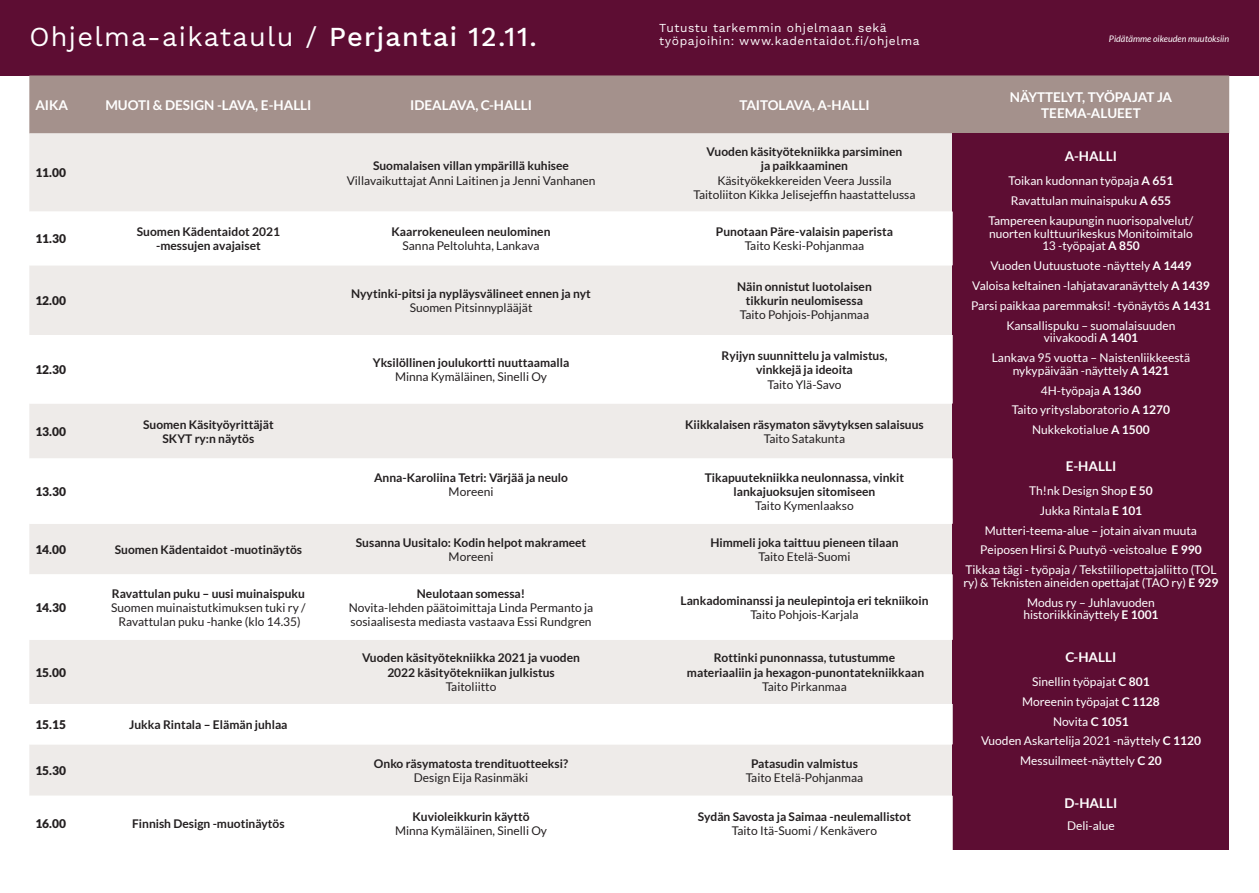
<style>
.page{position:relative;width:1259px;height:893px;background:#fff}
.page>*{position:absolute;margin:0;border:0;box-sizing:border-box;transform-origin:0 0}
.yläreunaotsikot{font:27px "Work Sans";letter-spacing:.05em;color:#fff}
.t1{font:700 13.5px/16.2px "Lato";color:#fff;text-align:center}
.t2{font:700 12px/14.4px "Lato";color:#231f20;text-align:center}
.NA_OTSIKKO{font:12px/12.6px "Lato";color:#fff;text-align:center}
.t3{font:12px/14.4px "Lato";color:#231f20;text-align:center}
.yläreunaotsikot-2{font:12px/13.5px "Work Sans";letter-spacing:.05em;color:#fff}
.t4{font:900 12px "Lato";color:#231f20}
.t5{font:italic 9px "Lato";color:#fff}
.s1{font-weight:500}
.s2{font-weight:700}
</style>
<div class="page">
<div style="left:0;top:0;width:1259px;height:75px;background:#5d0d33"></div>
<div style="left:29px;top:75px;width:1200px;height:58px;background:#a4918c"></div>
<div style="left:29px;top:133px;width:923px;height:78px;background:#eeebe9"></div>
<div style="left:952px;top:133px;width:277px;height:717px;background:#5d0d33"></div>
<svg style="left:29px;top:266px;width:923px;height:530px;fill:#eeebe9"></svg>
<p class="yläreunaotsikot" style="left:29px;top:21px;width:509px">Ohjelma-aikataulu / <span class="s1">Perjantai 12.11.</span></p>
<p class="yläreunaotsikot-2" style="left:659px;top:22px;width:262px">Tutustu tarkemmin ohjelmaan sekä työpajoihin: www.kadentaidot.fi/ohjelma</p>
<p class="t5" style="left:1109px;top:34px;width:122px">Pidätämme oikeuden muutoksiin</p>
<p class="t1" style="left:35px;top:97px;width:34px">AIKA</p>
<p class="t1" style="left:105px;top:97px;width:208px">MUOTI &amp; DESIGN -LAVA, E-HALLI</p>
<p class="t1" style="left:410px;top:97px;width:123px">IDEALAVA, C-HALLI</p>
<p class="t1" style="left:739px;top:97px;width:132px">TAITOLAVA, A-HALLI</p>
<p class="t1" style="left:1009px;top:89px;width:164px">NÄYTTELYT, TYÖPAJAT JA<br>TEEMA-ALUEET</p>
<p class="t4" style="left:35px;top:166px;width:32px">11.00</p>
<p class="t2" style="left:373px;top:158px;width:197px">Suomalaisen villan ympärillä kuhisee</p>
<p class="t3" style="left:347px;top:173px;width:250px">Villavaikuttajat Anni Laitinen ja Jenni Vanhanen</p>
<p class="t4" style="left:35px;top:232px;width:32px">11.30</p>
<p class="t2" style="left:137px;top:224px;width:145px">Suomen Kädentaidot 2021 -messujen avajaiset</p>
<p class="t2" style="left:391px;top:224px;width:160px">Kaarrokeneuleen neulominen</p>
<p class="t3" style="left:402px;top:239px;width:139px">Sanna Peltoluhta, Lankava</p>
<p class="t4" style="left:35px;top:294px;width:32px">12.00</p>
<p class="t4" style="left:35px;top:363px;width:32px">12.30</p>
<p class="t2" style="left:351px;top:286px;width:241px">Nyytinki-pitsi ja nypläysvälineet ennen ja nyt</p>
<p class="t3" style="left:410px;top:301px;width:124px">Suomen Pitsinnyplääjät</p>
<p class="t2" style="left:373px;top:355px;width:198px">Yksilöllinen joulukortti nuuttaamalla</p>
<p class="t3" style="left:395px;top:370px;width:154px">Minna Kymäläinen, Sinelli Oy</p>
<p class="t2" style="left:706px;top:144px;width:197px">Vuoden käsityötekniikka parsiminen ja paikkaaminen</p>
<p class="t3" style="left:693px;top:173px;width:224px">Käsityökekkereiden Veera Jussila<br>Taitoliiton Kikka Jelisejeffin haastattelussa</p>
<p class="t2" style="left:716px;top:224px;width:179px">Punotaan Päre-valaisin paperista</p>
<p class="t3" style="left:744px;top:239px;width:121px">Taito Keski-Pohjanmaa</p>
<p class="t2" style="left:737px;top:279px;width:136px">Näin onnistut luotolaisen tikkurin neulomisessa</p>
<p class="t3" style="left:740px;top:308px;width:131px">Taito Pohjois-Pohjanmaa</p>
<p class="t2" style="left:721px;top:348px;width:167px">Ryijyn suunnittelu ja valmistus, vinkkejä ja ideoita</p>
<p class="t3" style="left:767px;top:377px;width:75px">Taito Ylä-Savo</p>
<p class="t4" style="left:35px;top:424px;width:32px">13.00</p>
<p class="t2" style="left:143px;top:417px;width:132px">Suomen Käsityöyrittäjät<br>SKYT ry:n näytös</p>
<p class="t2" style="left:685px;top:417px;width:240px">Kiikkalaisen räsymaton sävytyksen salaisuus</p>
<p class="t3" style="left:764px;top:431px;width:83px">Taito Satakunta</p>
<p class="t4" style="left:35px;top:485px;width:32px">13.30</p>
<p class="t4" style="left:35px;top:542px;width:32px">14.00</p>
<p class="t2" style="left:115px;top:542px;width:189px">Suomen Kädentaidot -muotinäytös</p>
<p class="t4" style="left:35px;top:600px;width:32px">14.30</p>
<p class="t4" style="left:35px;top:665px;width:32px">15.00</p>
<p class="t2" style="left:112px;top:586px;width:195px">Ravattulan puku – uusi muinaispuku</p>
<p class="t3" style="left:111px;top:600px;width:196px">Suomen muinaistutkimuksen tuki ry /<br>Ravattulan puku -hanke (klo 14.35)</p>
<p class="t4" style="left:35px;top:718px;width:32px">15.15</p>
<p class="t2" style="left:129px;top:717px;width:160px">Jukka Rintala – Elämän juhlaa</p>
<p class="t4" style="left:35px;top:763px;width:32px">15.30</p>
<p class="t4" style="left:35px;top:816px;width:32px">16.00</p>
<p class="t2" style="left:132px;top:816px;width:154px">Finnish Design -muotinäytös</p>
<p class="t2" style="left:374px;top:470px;width:195px">Anna-Karoliina Tetri: Värjää ja neulo</p>
<p class="t3" style="left:448px;top:484px;width:46px">Moreeni</p>
<p class="t2" style="left:356px;top:535px;width:232px">Susanna Uusitalo: Kodin helpot makrameet</p>
<p class="t3" style="left:448px;top:549px;width:46px">Moreeni</p>
<p class="t2" style="left:417px;top:586px;width:110px">Neulotaan somessa!</p>
<p class="t3" style="left:349px;top:600px;width:246px;text-align:left">Novita-lehden päätoimittaja Linda Permanto ja sosiaalisesta mediasta vastaava Essi Rundgren</p>
<p class="t2" style="left:362px;top:651px;width:219px">Vuoden käsityötekniikka 2021 ja vuoden<br>2022 käsityötekniikan julkistus</p>
<p class="t3" style="left:446px;top:679px;width:52px">Taitoliitto</p>
<p class="t2" style="left:374px;top:756px;width:196px">Onko räsymatosta trendituotteeksi?</p>
<p class="t3" style="left:414px;top:770px;width:116px">Design Eija Rasinmäki</p>
<p class="t2" style="left:412px;top:809px;width:119px">Kuvioleikkurin käyttö</p>
<p class="t3" style="left:395px;top:823px;width:154px">Minna Kymäläinen, Sinelli Oy</p>
<p class="t2" style="left:705px;top:470px;width:201px">Tikapuutekniikka neulonnassa, vinkit lankajuoksujen sitomiseen</p>
<p class="t3" style="left:755px;top:499px;width:100px">Taito Kymenlaakso</p>
<p class="t2" style="left:710px;top:535px;width:190px">Himmeli joka taittuu pieneen tilaan</p>
<p class="t3" style="left:758px;top:549px;width:93px">Taito Etelä-Suomi</p>
<p class="t2" style="left:680px;top:593px;width:249px">Lankadominanssi ja neulepintoja eri tekniikoin</p>
<p class="t3" style="left:750px;top:607px;width:110px">Taito Pohjois-Karjala</p>
<p class="t2" style="left:687px;top:651px;width:239px">Rottinki punonnassa, tutustumme materiaaliin ja hexagon-punontatekniikkaan</p>
<p class="t3" style="left:762px;top:679px;width:86px">Taito Pirkanmaa</p>
<p class="t2" style="left:751px;top:756px;width:108px">Patasudin valmistus</p>
<p class="t3" style="left:745px;top:770px;width:119px">Taito Etelä-Pohjanmaa</p>
<p class="t2" style="left:698px;top:809px;width:215px">Sydän Savosta ja Saimaa -neulemallistot</p>
<p class="t3" style="left:732px;top:823px;width:147px">Taito Itä-Suomi / Kenkävero</p>
<p class="t1" style="left:1065px;top:148px;width:53px">A-HALLI</p>
<p class="NA_OTSIKKO" style="left:1008px;top:175px;width:166px">Toikan kudonnan työpaja <span class="s2">A 651</span></p>
<p class="NA_OTSIKKO" style="left:1010px;top:195px;width:162px">Ravattulan muinaispuku <span class="s2">A 655</span></p>
<p class="NA_OTSIKKO" style="left:988px;top:214px;width:206px">Tampereen kaupungin nuorisopalvelut/ nuorten kulttuurikeskus Monitoimitalo<br>13 -työpajat <span class="s2">A 850</span></p>
<p class="NA_OTSIKKO" style="left:990px;top:259px;width:202px">Vuoden Uutuustuote -näyttely <span class="s2">A 1449</span></p>
<p class="NA_OTSIKKO" style="left:972px;top:279px;width:239px">Valoisa keltainen -lahjatavaranäyttely <span class="s2">A 1439</span></p>
<p class="NA_OTSIKKO" style="left:971px;top:299px;width:241px">Parsi paikkaa paremmaksi! -työnäytös <span class="s2">A 1431</span></p>
<p class="NA_OTSIKKO" style="left:1006px;top:319px;width:171px">Kansallispuku – suomalaisuuden viivakoodi <span class="s2">A 1401</span></p>
<p class="NA_OTSIKKO" style="left:991px;top:351px;width:200px">Lankava 95 vuotta – Naistenliikkeestä nykypäivään -näyttely <span class="s2">A 1421</span></p>
<p class="NA_OTSIKKO" style="left:1041px;top:384px;width:102px">4H-työpaja <span class="s2">A 1360</span></p>
<p class="NA_OTSIKKO" style="left:1012px;top:404px;width:160px">Taito yrityslaboratorio <span class="s2">A 1270</span></p>
<p class="NA_OTSIKKO" style="left:1032px;top:423px;width:119px">Nukkekotialue <span class="s2">A 1500</span></p>
<p class="t1" style="left:1065px;top:458px;width:52px">E-HALLI</p>
<p class="NA_OTSIKKO" style="left:1029px;top:484px;width:125px">Th!nk Design Shop <span class="s2">E 50</span></p>
<p class="NA_OTSIKKO" style="left:1039px;top:504px;width:104px">Jukka Rintala <span class="s2">E 101</span></p>
<p class="NA_OTSIKKO" style="left:985px;top:524px;width:214px">Mutteri-teema-alue – jotain aivan muuta</p>
<p class="NA_OTSIKKO" style="left:980px;top:544px;width:223px">Peiposen Hirsi &amp; Puutyö -veistoalue <span class="s2">E 990</span></p>
<p class="NA_OTSIKKO" style="left:963px;top:564px;width:257px;text-align:left">Tikkaa tägi - työpaja / Tekstiiliopettajaliitto (TOL ry) &amp; Teknisten aineiden opettajat (TAO ry) <span class="s2">E 929</span></p>
<p class="NA_OTSIKKO" style="left:1023px;top:596px;width:137px">Modus ry – Juhlavuoden historiikkinäyttely <span class="s2">E 1001</span></p>
<p class="t1" style="left:1065px;top:649px;width:52px">C-HALLI</p>
<p class="NA_OTSIKKO" style="left:1032px;top:675px;width:119px">Sinellin työpajat <span class="s2">C 801</span></p>
<p class="NA_OTSIKKO" style="left:1022px;top:695px;width:139px">Moreenin työpajat <span class="s2">C 1128</span></p>
<p class="NA_OTSIKKO" style="left:1053px;top:715px;width:77px">Novita <span class="s2">C 1051</span></p>
<p class="NA_OTSIKKO" style="left:981px;top:735px;width:221px">Vuoden Askartelija 2021 -näyttely <span class="s2">C 1120</span></p>
<p class="NA_OTSIKKO" style="left:1020px;top:754px;width:143px">Messuilmeet-näyttely <span class="s2">C 20</span></p>
<p class="t1" style="left:1064px;top:794px;width:54px">D-HALLI</p>
<p class="NA_OTSIKKO" style="left:1067px;top:819px;width:49px">Deli-alue</p>
</div>
